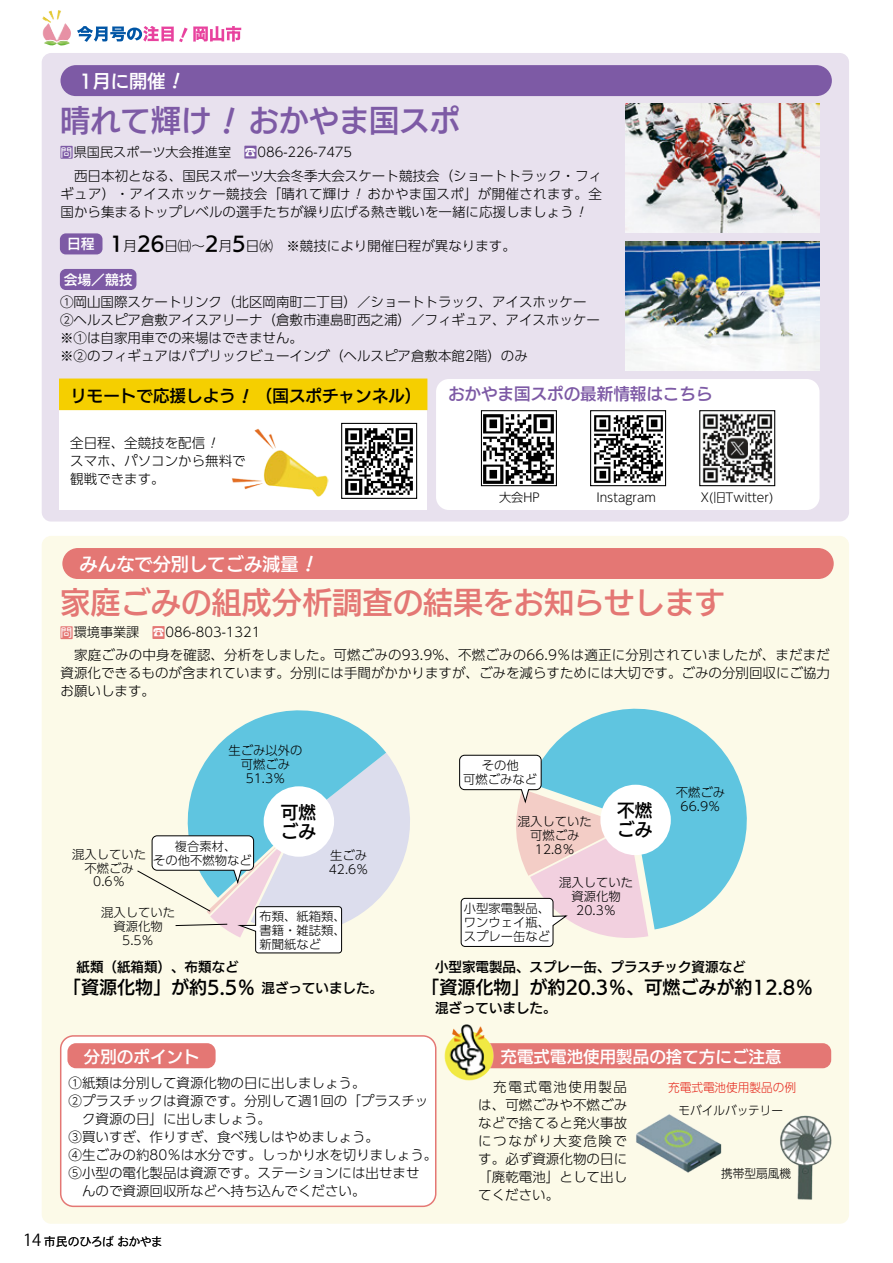
<style>
.page{position:relative;width:893px;height:1263px;background:#fff}
.page>*{position:absolute;margin:0;border:0;box-sizing:border-box;transform-origin:0 0}
.t1{font:30.45px "UD Kakugo Large Pr 6 N DB";color:#e47774}
.t2{font:30.45px "UD Kakugo Large Pr 6 N DB";color:#7d5aa5}
.t3{font:19.5px "UD Kakugo Large Pr 6 N DB";color:#000}
.t4{font:18.3px "UD Kakugo Large Pr 6 N DB";color:#fff}
.t5{font:18px "UD Kakugo Large Pr 6 N DB";color:#000}
.t6{font:17.55px/19.4px "UD Kakugo Large Pr 6 N DB";color:#000}
.t7{font:16.5px "UD Kakugo Large Pr 6 N DB";color:#fff}
.t8{font:16.5px "UD Kakugo Large Pr 6 N DB";color:#000}
.t9{font:16.5px "UD Kakugo Large Pr 6 N DB";color:#7d5aa5}
.t10{font:16.5px "Koz Go Pr 6 N";color:#000}
.t11{font:13.8px "UD Kakugo Large Pr 6 N DB";color:#fff}
.t12{font:300 13.5px/18px "UD Shin Go Pr 6 N";color:#000}
.t13{font:13.5px "UD Kakugo Large Pr 6 N DB";color:#000}
.t14{font:300 13.5px "UD Shin Go Pr 6 N";letter-spacing:.025em;color:#000}
.t15{font:300 13.05px "UD Shin Go Pr 6 N";color:#000}
.t16{font:300 12.3px/14px "UD Shin Go Pr 6 N";color:#000;text-align:center}
.t17{font:300 12.15px "UD Shin Go Pr 6 N";color:#000}
.t18{font:300 12px "UD Shin Go Pr 6 N";color:#000}
.t19{font:300 12px "UD Shin Go Pr 6 N";color:#e5281d}
.t20{font:12px "Heisei Kaku Go Std W3";letter-spacing:-.05em;color:#000}
.s1{font-family:"DNP Shuei M Go Std L";font-weight:400;font-size:12.15px;color:#fff}
</style>
<div class="page">
<div style="left:42px;top:536px;width:807px;height:688px;background:#fcfae8;border-radius:9px"></div>
<img style="left:636px;top:1114px;width:85px;height:59px">
<img style="left:780px;top:1115px;width:52px;height:85px">
<div style="left:62px;top:548px;width:772px;height:31px;background:#e47774;border-radius:16px"></div>
<div style="left:42px;top:53px;width:807px;height:469px;background:#e8e1ee;border-radius:9px"></div>
<div style="left:61px;top:65px;width:771px;height:31px;background:#7d5aa5;border-radius:16px"></div>
<div style="left:60px;top:146px;width:13px;height:13px;background:#7d5aa5"></div>
<div style="left:244px;top:146px;width:13px;height:13px;background:#7d5aa5"></div>
<div style="left:60px;top:626px;width:13px;height:13px;background:#e47774"></div>
<div style="left:152px;top:626px;width:13px;height:13px;background:#e47774"></div>
<img style="left:625px;top:241px;width:194px;height:130px">
<img style="left:625px;top:103px;width:194px;height:130px">
<div style="left:60px;top:233px;width:42px;height:22px;background:#7d5aa5;border-radius:6px"></div>
<div style="left:60px;top:269px;width:76px;height:21px;background:#7d5aa5;border-radius:6px"></div>
<div style="left:436px;top:379px;width:383px;height:131px;background:#fff;border-radius:13px"></div>
<div style="left:61px;top:1036px;width:375px;height:170px;background:#fff;border-radius:13px"></div>
<div style="left:60px;top:1035px;width:376px;height:172px;border:2px solid #e47774;border-radius:13px"></div>
<div style="left:60px;top:379px;width:367px;height:131px;background:#fff"></div>
<div style="left:60px;top:379px;width:367px;height:31px;background:#f5cf00"></div>
<div style="left:481px;top:410px;width:76px;height:76px;border:1px solid #000"></div>
<div style="left:590px;top:410px;width:76px;height:76px;border:1px solid #000"></div>
<div style="left:341px;top:423px;width:76px;height:76px;border:1px solid #000"></div>
<div style="left:699px;top:410px;width:76px;height:76px;border:1px solid #000"></div>
<img style="left:482px;top:412px;width:73px;height:73px">
<img style="left:594px;top:415px;width:69px;height:68px">
<img style="left:702px;top:413px;width:71px;height:70px">
<img style="left:345px;top:428px;width:68px;height:67px">
<img style="left:231px;top:428px;width:98px;height:69px">
<div style="left:67px;top:1043px;width:149px;height:25px;background:#e47774;border-radius:9px"></div>
<div style="left:473px;top:1043px;width:358px;height:25px;background:#e47774;border-radius:9px"></div>
<img style="left:444px;top:1024px;width:51px;height:57px">
<svg style="left:531px;top:708px;width:216px;height:221px;fill:#5fc5e0"></svg>
<div style="left:600px;top:785px;width:71px;height:70px;background:#fff;border-radius:50%"></div>
<svg style="left:459px;top:755px;width:189px;height:192px"></svg>
<svg style="left:137px;top:710px;width:273px;height:243px"></svg>
<img style="left:42px;top:23px;width:29px;height:23px">
<img style="left:42px;top:10px;width:19px;height:13px">
<svg style="left:77px;top:26px;width:164px;height:16px"></svg>
<h3 class="t4" style="left:80px;top:71px;width:87px">1月に開催</h3>
<h1 class="t2" style="left:248px;top:104px;width:213px">おかやま国スポ</h1>
<h1 class="t2" style="left:60px;top:104px;width:153px">晴れて輝け</h1>
<p class="t15" style="left:61px;top:141px;width:293px"><span class="s1">問</span>県国民スポーツ大会推進室　　086-226-7475</p>
<p class="t12" style="left:60px;top:166px;width:543px;text-align:right">　西日本初となる、国民スポーツ大会冬季大会スケート競技会（ショートトラック・フィおかやま国スポ」が開催されます。全</p>
<p class="t14" style="left:60px;top:183px;width:291px">ギュア）・アイスホッケー競技会「晴れて輝け</p>
<p class="t12" style="left:61px;top:202px;width:514px">国から集まるトップレベルの選手たちが繰り広げる熱き戦いを一緒に応援しましょう</p>
<h2 class="t3" style="left:137px;top:232px;width:29px">26</h2>
<h2 class="t3" style="left:205px;top:232px;width:15px">2</h2>
<h2 class="t3" style="left:110px;top:232px;width:15px">1</h2>
<h2 class="t3" style="left:232px;top:232px;width:15px">5</h2>
<p class="t11" style="left:67px;top:236px;width:29px">日程</p>
<p class="t11" style="left:64px;top:272px;width:70px">会場／競技</p>
<p class="t12" style="left:60px;top:292px;width:541px">①岡山国際スケートリンク（北区岡南町二丁目）／ショートトラック、アイスホッケー②ヘルスピア倉敷アイスアリーナ（倉敷市連島町西之浦）／フィギュア、アイスホッケー※①は自家用車での来場はできません。<br>※②のフィギュアはパブリックビューイング（ヘルスピア倉敷本館2階）のみ</p>
<p class="t12" style="left:246px;top:236px;width:271px">日㈬　※競技により開催日程が異なります。</p>
<p class="t12" style="left:164px;top:236px;width:42px">日㈰～</p>
<p class="t12" style="left:124px;top:236px;width:15px">月</p>
<p class="t12" style="left:219px;top:236px;width:15px">月</p>
<p class="t8" style="left:70px;top:387px;width:167px">リモートで応援しよう</p>
<p class="t12" style="left:70px;top:433px;width:177px">全日程、全競技を配信<br>スマホ、パソコンから無料で観戦できます。</p>
<p class="t8" style="left:256px;top:387px;width:167px">（国スポチャンネル）</p>
<h3 class="t4" style="left:80px;top:554px;width:221px">みんなで分別してごみ減量</h3>
<p class="t9" style="left:448px;top:385px;width:266px">おかやま国スポの最新情報はこちら</p>
<p class="t17" style="left:499px;top:488px;width:42px">大会HP</p>
<p class="t17" style="left:596px;top:488px;width:61px">Instagram</p>
<p class="t17" style="left:701px;top:488px;width:74px">X(旧Twitter(</p>
<h1 class="t1" style="left:60px;top:586px;width:666px">家庭ごみの組成分析調査の結果をお知らせします</h1>
<p class="t15" style="left:61px;top:622px;width:201px"><span class="s1">問</span>環境事業課　　086-803-1321</p>
<p class="t12" style="left:60px;top:645px;width:771px;text-align:justify">　家庭ごみの中身を確認、分析をしました。可燃ごみの93.9%、不燃ごみの66.9％は適正に分別されていましたが、まだまだ資源化できるものが含まれています。分別には手間がかかりますが、ごみを減らすためには大切です。ごみの分別回収にご協力お願いします。</p>
<p class="t16" style="left:229px;top:743px;width:75px">生ごみ以外の可燃ごみ<br>51.3％</p>
<p class="t16" style="left:463px;top:758px;width:75px">その他<br>可燃ごみなど</p>
<p class="t6" style="left:281px;top:803px;width:37px">可燃ごみ</p>
<p class="t6" style="left:617px;top:801px;width:37px">不燃ごみ</p>
<p class="t16" style="left:518px;top:814px;width:75px">混入していた可燃ごみ<br>12.8％</p>
<p class="t16" style="left:153px;top:839px;width:100px">複合素材、<br>その他不燃物など</p>
<p class="t16" style="left:72px;top:847px;width:75px">混入していた不燃ごみ<br>0.6％</p>
<p class="t16" style="left:329px;top:848px;width:41px;text-align:left">生ごみ<br>42.6％</p>
<p class="t16" style="left:260px;top:909px;width:88px;text-align:justify">布類、紙箱類、書籍・雑誌類、新聞紙など</p>
<p class="t16" style="left:559px;top:874px;width:75px">混入していた資源化物<br>20.3％</p>
<p class="t16" style="left:464px;top:901px;width:88px;text-align:justify">小型家電製品、ワンウェイ瓶、スプレー缶など</p>
<p class="t16" style="left:101px;top:905px;width:75px">混入していた資源化物<br>5.5％</p>
<p class="t16" style="left:676px;top:785px;width:51px">不燃ごみ<br>66.9％</p>
<p class="t13" style="left:63px;top:960px;width:177px">　紙類（紙箱類）、布類など</p>
<h3 class="t5" style="left:63px;top:978px;width:194px">「資源化物」が約5.5％</h3>
<p class="t13" style="left:261px;top:980px;width:123px">混ざっていました。</p>
<p class="t13" style="left:422px;top:960px;width:325px">　小型家電製品、スプレー缶、プラスチック資源など</p>
<h3 class="t5" style="left:422px;top:978px;width:393px">「資源化物」が約20.3％、可燃ごみが約12.8％</h3>
<p class="t13" style="left:422px;top:1000px;width:136px">　混ざっていました。</p>
<p class="t7" style="left:84px;top:1047px;width:117px">分別のポイント</p>
<p class="t7" style="left:500px;top:1047px;width:283px">充電式電池使用製品の捨て方にご注意</p>
<p class="t12" style="left:69px;top:1073px;width:370px">①紙類は分別して資源化物の日に出しましょう。<br>②プラスチックは資源です。分別して週1回の「プラスチッ　ク資源の日」に出しましょう。<br>③買いすぎ、作りすぎ、食べ残しはやめましょう。<br>④生ごみの約80％は水分です。しっかり水を切りましょう。<br>⑤小型の電化製品は資源です。ステーションには出せませ<br>　んので資源回収所などへ持ち込んでください。</p>
<p class="t10" style="left:23px;top:1231px;width:20px">14</p>
<p class="t20" style="left:44px;top:1234px;width:120px">市民のひろばおかやま</p>
<p class="t12" style="left:478px;top:1078px;width:150px;text-align:justify">　充電式電池使用製品は、可燃ごみや不燃ごみなどで捨てると発火事故につながり大変危険です。必ず資源化物の日に「廃乾電池」として出してください。</p>
<p class="t19" style="left:668px;top:1078px;width:130px">充電式電池使用製品の例</p>
<p class="t18" style="left:678px;top:1101px;width:106px">モバイルバッテリー</p>
<p class="t18" style="left:721px;top:1164px;width:71px">携帯型扇風機</p>
</div>
